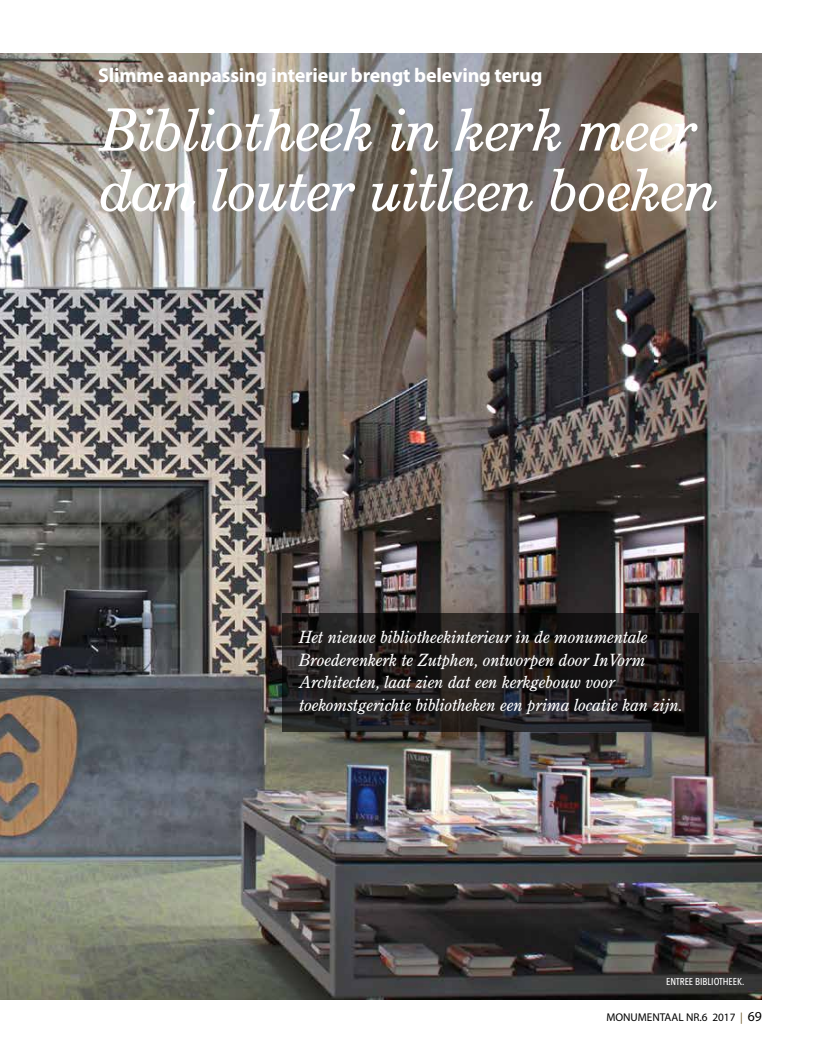
<style>
.page{position:relative;width:815px;height:1053px;background:#fff}
.page>*{position:absolute;margin:0;border:0;box-sizing:border-box;transform-origin:0 0}
.t1{font:italic 60px/60px "Century ATF Schoolbook BQ";letter-spacing:-.02em;color:#fff}
.t2{font:700 20px "Myriad Pro";letter-spacing:-.01em;color:#fff}
.t3{font:italic 17.5px/22.5px "Century ATF Old Style BQ";color:#fff}
.t4{font:11.25px "Myriad Pro";color:#000}
.t5{font:500 10px "Avenir Next Condensed";color:#fff}
.s1{color:#6e5a2e}
.s2{font-size:13.75px}
</style>
<div class="page">
<img style="left:0;top:53px;width:762px;height:946px">
<svg style="left:283px;top:613px;width:416px;height:118px"></svg>
<p class="t2" style="left:98px;top:63px;width:446px">Slimme aanpassing interieur brengt beleving terug</p>
<h1 class="t1" style="left:98px;top:101px;width:619px">Bibliotheek in kerk meer dan louter uitleen boeken</h1>
<p class="t3" style="left:298px;top:626px;width:385px">Het nieuwe bibliotheekinterieur in de monumentale Broederenkerk te Zutphen, ontworpen door InVorm Architecten, laat zien dat een kerkgebouw voor toekomstgerichte bibliotheken een prima locatie kan zijn.</p>
<p class="t5" style="left:666px;top:975px;width:80px">ENTREE BIBLIOTHEEK.</p>
<p class="t4" style="left:606px;top:1009px;width:157px">MONUMENTAAL NR.6 2017 <span class="s1">|</span> <span class="s2">69</span></p>
</div>
